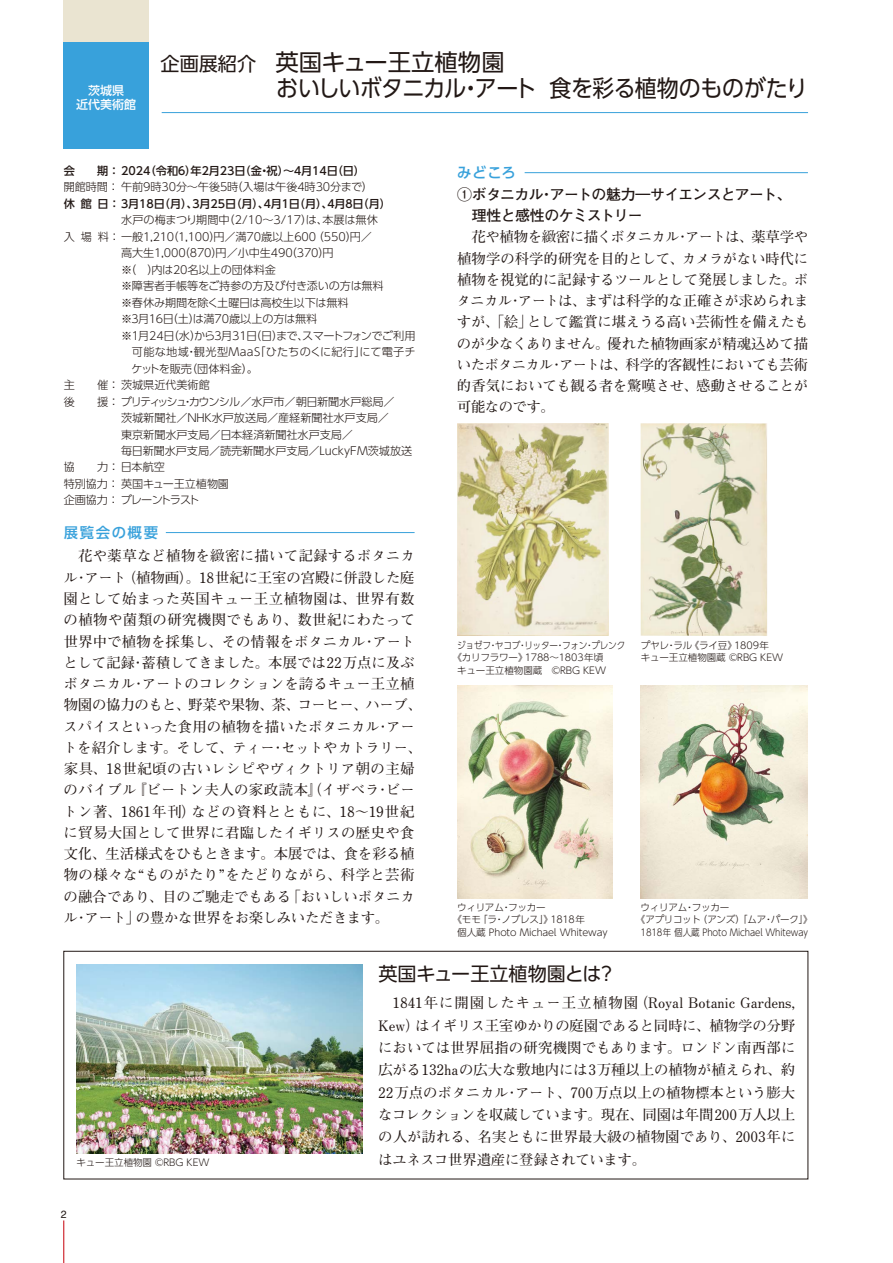
<style>
.page{position:relative;width:893px;height:1263px;background:#fff}
.page>*{position:absolute;margin:0;border:0;box-sizing:border-box;transform-origin:0 0}
.t1{font:23.4px/26.5px "UD Shin Go Pro";letter-spacing:-.025em;color:#221815}
.t2{font:19.2px "UD Shin Go Pro";color:#221815}
.t3{font:700 14.85px/21.3px "Futo Go B101 Pr 6 N";letter-spacing:-.045em;color:#221815}
.t4{font:700 14.4px/21.3px "Futo Min A101 Pr 6 N";color:#221815;text-align:justify}
.t5{font:500 14.4px "UD Shin Go Pro";letter-spacing:.105em;color:#38a1db}
.t6{font:500 12px/14.4px "UD Shin Go Pro";color:#fff;text-align:center}
.t7{font:300 11.1px "UD Shin Go Pro";letter-spacing:-.01em;color:#221815}
.t8{font:500 11.1px "UD Shin Go Pro";letter-spacing:-.19em;color:#221815}
.t9{font:500 11.1px "UD Shin Go Pro";letter-spacing:-.015em;color:#221815}
.t10{font:300 11.1px "UD Shin Go Pro";letter-spacing:-.055em;color:#221815}
.t11{font:300 11.1px "UD Shin Go Pro";letter-spacing:-.05em;color:#221815}
.t12{font:300 11.1px "UD Shin Go Pro";letter-spacing:.025em;color:#221815}
.t13{font:300 11.1px "UD Shin Go Pro";letter-spacing:-.07em;color:#221815}
.t14{font:10.5px "Helvetica";color:#221815}
.t15{font:300 9.6px/12.5px "UD Shin Go Pro";letter-spacing:-.015em;color:#221815}
.t16{font:300 9.6px "UD Shin Go Pro";letter-spacing:-.015em;color:#221815;scale:.89 1}
.t17{font:300 9.6px "UD Shin Go Pro";letter-spacing:-.015em;color:#221815;scale:.9 1}
.s1{font-size:19.2px}
</style>
<div class="page">
<hr style="left:63px;top:1220px;width:1px;height:43px;background:#c7000b">
<hr style="left:162px;top:112px;width:646px;height:1px;background:#38a1db">
<img style="left:641px;top:423px;width:126px;height:213px">
<img style="left:457px;top:686px;width:155px;height:212px">
<img style="left:641px;top:686px;width:167px;height:212px">
<img style="left:457px;top:423px;width:152px;height:213px">
<div style="left:64px;top:0;width:85px;height:43px;background:#eae4d1"></div>
<div style="left:64px;top:43px;width:85px;height:106px;background:#38a1db"></div>
<hr style="left:525px;top:172px;width:283px;height:1px;background:#38a1db">
<hr style="left:166px;top:532px;width:249px;height:1px;background:#38a1db">
<div style="left:63px;top:951px;width:745px;height:228px;border:1px solid #221815"></div>
<img style="left:77px;top:964px;width:285px;height:189px">
<p class="t6" style="left:76px;top:83px;width:62px">茨城県<br>近代美術館</p>
<h1 class="t1" style="left:276px;top:48px;width:533px;text-indent:-116px"><span class="s1">企画展紹介　</span>英国キュー王立植物園<br>おいしいボタニカル・アート 食を彩る植物のものがたり</h1>
<p class="t9" style="left:64px;top:162px;width:303px">会　　期 ： 2024（令和６）年２月23日（金・祝）～４月14日（日）</p>
<p class="t7" style="left:64px;top:178px;width:311px">開館時間： 午前9時30分～午後5時（入場は午後4時30分まで）</p>
<p class="t8" style="left:64px;top:195px;width:329px">休館日：３月 1 8日（月）、３月25日（月）、４月１日（月）、４月８日（月）</p>
<p class="t7" style="left:121px;top:211px;width:258px">水戸の梅まつり期間中（2/10～3/17）は、本展は無休</p>
<p class="t7" style="left:64px;top:228px;width:310px">入場料： 一般1,210（1,100）円／満70歳以上600 （550）円／</p>
<p class="t7" style="left:121px;top:244px;width:225px">高大生1,000（870）円／小中生490（370）円　</p>
<p class="t7" style="left:121px;top:261px;width:156px">※（　）内は20名以上の団体料金</p>
<p class="t7" style="left:121px;top:277px;width:264px">※障害者手帳等をご持参の方及び付き添いの方は無料</p>
<p class="t7" style="left:121px;top:293px;width:229px">※春休み期間を除く土曜日は高校生以下は無料</p>
<p class="t7" style="left:121px;top:310px;width:198px">※３月16日（土）は満70歳以上の方は無料</p>
<p class="t10" style="left:121px;top:326px;width:296px">※１月24日（水）から３月31日（日）まで、スマートフォンでご利用</p>
<p class="t12" style="left:132px;top:343px;width:285px">可能な地域・観光型MaaS「ひたちのくに紀行」にて電子チ</p>
<p class="t7" style="left:132px;top:359px;width:128px">ケットを販売（団体料金）。</p>
<p class="t7" style="left:64px;top:376px;width:148px">主　　催： 茨城県近代美術館</p>
<p class="t11" style="left:64px;top:392px;width:332px">後　　援： ブリティッシュ・カウンシル／水戸市／朝日新聞水戸総局／</p>
<p class="t7" style="left:121px;top:409px;width:269px">茨城新聞社／NHK水戸放送局／産経新聞社水戸支局／</p>
<p class="t7" style="left:121px;top:425px;width:233px">東京新聞水戸支局／日本経済新聞社水戸支局／</p>
<p class="t7" style="left:121px;top:442px;width:293px">毎日新聞水戸支局／読売新聞水戸支局／LuckyFM茨城放送</p>
<p class="t7" style="left:64px;top:458px;width:103px">協　　力： 日本航空</p>
<p class="t7" style="left:64px;top:475px;width:167px">特別協力： 英国キュー王立植物園</p>
<p class="t13" style="left:64px;top:491px;width:137px">企画協力： ブレーントラスト</p>
<p class="t5" style="left:64px;top:521px;width:96px">展覧会の概要</p>
<p class="t4" style="left:63px;top:545px;width:360px;text-align:left">　花や薬草など植物を緻密に描いて記録するボタニカル・アート（植物画）。18世紀に王室の宮殿に併設した庭園として始まった英国キュー王立植物園は、世界有数の植物や菌類の研究機関でもあり、数世紀にわたって世界中で植物を採集し、その情報をボタニカル・アートとして記録・蓄積してきました。本展では22万点に及ぶボタニカル・アートのコレクションを誇るキュー王立植物園の協力のもと、野菜や果物、茶、コーヒー、ハーブ、スパイスといった食用の植物を描いたボタニカル・アートを紹介します。そして、ティー・セットやカトラリー、家具、18世紀頃の古いレシピやヴィクトリア朝の主婦のバイブル『ビートン夫人の家政読本』（イザベラ・ビートン著、1861年刊）などの資料とともに、18～19世紀に貿易大国として世界に君臨したイギリスの歴史や食文化、生活様式をひもときます。本展では、食を彩る植物の様々な“ものがたり”をたどりながら、科学と芸術の融合であり、目のご馳走でもある「おいしいボタニカル・アート」の豊かな世界をお楽しみいただきます。</p>
<p class="t5" style="left:457px;top:161px;width:60px">みどころ</p>
<p class="t3" style="left:457px;top:183px;width:336px">①ボタニカル・アートの魅力―サイエンスとアート、　理性と感性のケミストリー</p>
<p class="t4" style="left:457px;top:226px;width:353px">　花や植物を緻密に描くボタニカル・アートは、薬草学や植物学の科学的研究を目的として、カメラがない時代に植物を視覚的に記録するツールとして発展しました。ボタニカル・アートは、まずは科学的な正確さが求められますが、「絵」として鑑賞に堪えうる高い芸術性を備えたものが少なくありません。優れた植物画家が精魂込めて描いたボタニカル・アートは、科学的客観性においても芸術的香気においても観る者を驚嘆させ、感動させることが可能なのです。</p>
<p class="t17" style="left:457px;top:637px;width:188px">ジョゼフ・ヤコブ・リッター・フォン・プレンク</p>
<p class="t15" style="left:452px;top:651px;width:152px">《カリフラワー》1788～1803年頃</p>
<p class="t15" style="left:457px;top:663px;width:150px">キュー王立植物園蔵　©RBG KEW</p>
<p class="t15" style="left:641px;top:638px;width:144px">プヤレ・ラル《ライ豆》1809年<br>キュー王立植物園蔵 ©RBG KEW</p>
<p class="t15" style="left:457px;top:901px;width:90px">ウィリアム・フッカー</p>
<p class="t15" style="left:452px;top:913px;width:134px">《モモ「ラ・ノブレス」》1818年</p>
<p class="t15" style="left:457px;top:926px;width:152px">個人蔵 Photo Michael Whiteway</p>
<p class="t15" style="left:641px;top:901px;width:90px">ウィリアム・フッカー</p>
<p class="t15" style="left:636px;top:913px;width:178px">《アプリコット（アンズ）「ムア・パーク」》</p>
<p class="t16" style="left:641px;top:924px;width:190px">1818年個人蔵 Photo Michael Whiteway</p>
<p class="t15" style="left:76px;top:1156px;width:135px">キュー王立植物園 ©RBG KEW</p>
<p class="t14" style="left:61px;top:1206px;width:7px">2</p>
<h2 class="t2" style="left:378px;top:958px;width:239px">英国キュー王立植物園とは？</h2>
<p class="t4" style="left:378px;top:991px;width:419px;line-height:22.4px;text-indent:14px">1841年に開園したキュー王立植物園（Royal Botanic Gardens, Kew）はイギリス王室ゆかりの庭園であると同時に、植物学の分野においては世界屈指の研究機関でもあります。ロンドン南西部に広がる132haの広大な敷地内には3万種以上の植物が植えられ、約22万点のボタニカル・アート、700万点以上の植物標本という膨大なコレクションを収蔵しています。現在、同園は年間200万人以上の人が訪れる、名実ともに世界最大級の植物園であり、2003年にはユネスコ世界遺産に登録されています。</p>
</div>
